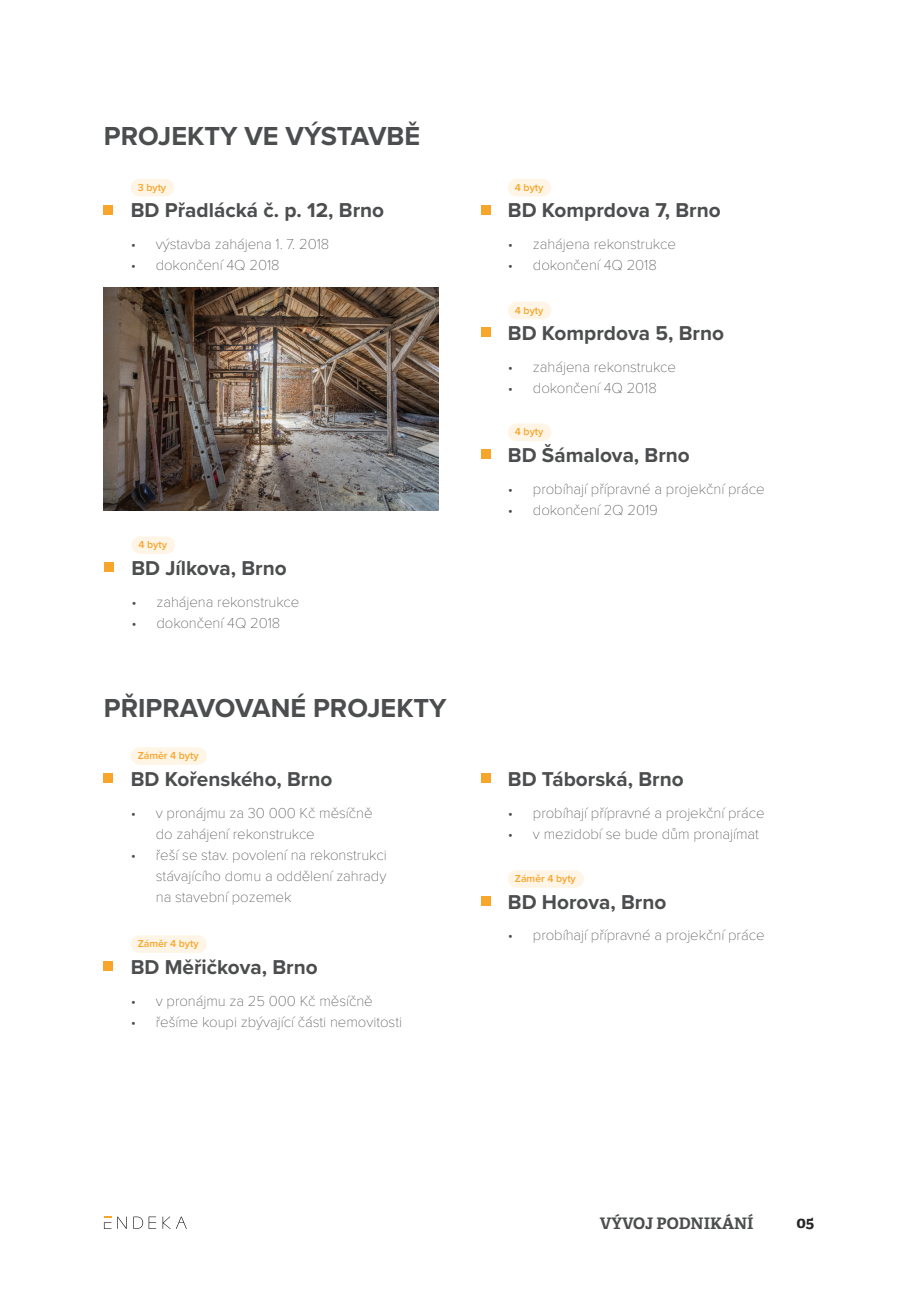
<style>
.page{position:relative;width:919px;height:1289px;background:#fff}
.page>*{position:absolute;margin:0;border:0;box-sizing:border-box;transform-origin:0 0}
.t1{font:700 27px "Proxima Nova";color:#4c4d4e}
.t2{font:700 20.85px "Proxima Nova";color:#4c4d4e}
.t3{font:700 15.9px "Adelle PE";color:#4c4d4e}
.t4{font:700 15.9px "Adelle PE";color:#242525}
.t5{font:100 15px/21px "Proxima Nova T";letter-spacing:-.005em;color:#4c4d4e}
.t6{font:600 10.5px "Proxima Nova";letter-spacing:-.005em;color:#f7a52b}
</style>
<div class="page">
<div style="left:131px;top:179px;width:43px;height:17px;background:#fef5e6;border-radius:9px"></div>
<svg style="left:133px;top:1216px;width:10px;height:12px"></svg>
<svg style="left:149px;top:1216px;width:7px;height:12px"></svg>
<svg style="left:162px;top:1216px;width:25px;height:12px"></svg>
<svg style="left:117px;top:1216px;width:10px;height:12px"></svg>
<svg style="left:104px;top:1216px;width:7px;height:12px"></svg>
<div style="left:104px;top:205px;width:9px;height:9px;background:#f7a52b"></div>
<div style="left:131px;top:747px;width:76px;height:18px;background:#fef5e6;border-radius:9px"></div>
<div style="left:104px;top:773px;width:9px;height:9px;background:#f7a52b"></div>
<div style="left:481px;top:773px;width:9px;height:9px;background:#f7a52b"></div>
<div style="left:508px;top:870px;width:76px;height:17px;background:#fef5e6;border-radius:9px"></div>
<div style="left:481px;top:896px;width:9px;height:9px;background:#f7a52b"></div>
<div style="left:131px;top:935px;width:76px;height:17px;background:#fef5e6;border-radius:9px"></div>
<div style="left:104px;top:961px;width:9px;height:9px;background:#f7a52b"></div>
<div style="left:131px;top:536px;width:44px;height:18px;background:#fef5e6;border-radius:9px"></div>
<div style="left:105px;top:562px;width:9px;height:9px;background:#f7a52b"></div>
<div style="left:508px;top:179px;width:43px;height:17px;background:#fef5e6;border-radius:9px"></div>
<div style="left:481px;top:205px;width:9px;height:9px;background:#f7a52b"></div>
<div style="left:508px;top:301px;width:43px;height:18px;background:#fef5e6;border-radius:9px"></div>
<div style="left:481px;top:328px;width:9px;height:9px;background:#f7a52b"></div>
<div style="left:508px;top:423px;width:43px;height:18px;background:#fef5e6;border-radius:9px"></div>
<div style="left:481px;top:450px;width:9px;height:9px;background:#f7a52b"></div>
<img style="left:104px;top:288px;width:335px;height:223px">
<h1 class="t1" style="left:104px;top:115px;width:318px">PROJEKTY VE VÝSTAVBĚ</h1>
<p class="t6" style="left:138px;top:179px;width:30px">3 byty</p>
<h2 class="t2" style="left:131px;top:195px;width:255px">BD Přadlácká č. p. 12, Brno</h2>
<p class="t5" style="left:131px;top:232px;width:200px">• výstavba zahájena 1. 7. 2018</p>
<p class="t5" style="left:131px;top:253px;width:150px">• dokončení 4Q 2018</p>
<p class="t6" style="left:138px;top:537px;width:30px">4 byty</p>
<h2 class="t2" style="left:131px;top:552px;width:157px">BD Jílkova, Brno</h2>
<p class="t5" style="left:131px;top:590px;width:169px">• zahájena rekonstrukce</p>
<p class="t5" style="left:131px;top:611px;width:150px">• dokončení 4Q 2018</p>
<h1 class="t1" style="left:104px;top:688px;width:344px">PŘIPRAVOVANÉ PROJEKTY</h1>
<p class="t6" style="left:138px;top:748px;width:62px">Záměr 4 byty</p>
<h2 class="t2" style="left:131px;top:763px;width:203px">BD Kořenského, Brno</h2>
<p class="t5" style="left:156px;top:801px;width:218px;text-indent:-25px">• v pronájmu za 30 000 Kč měsíčně do zahájení rekonstrukce</p>
<p class="t5" style="left:156px;top:843px;width:232px;text-align:justify;text-indent:-25px">• řeší se stav. povolení na rekonstrukci stávajícího domu a oddělení zahrady na stavební pozemek</p>
<p class="t6" style="left:138px;top:935px;width:62px">Záměr 4 byty</p>
<h2 class="t2" style="left:131px;top:951px;width:188px">BD Měřičkova, Brno</h2>
<p class="t5" style="left:131px;top:989px;width:243px">• v pronájmu za 25 000 Kč měsíčně</p>
<p class="t5" style="left:131px;top:1010px;width:273px">• řešíme koupi zbývající části nemovitosti</p>
<p class="t6" style="left:515px;top:179px;width:30px">4 byty</p>
<h2 class="t2" style="left:508px;top:195px;width:214px">BD Komprdova 7, Brno</h2>
<p class="t5" style="left:508px;top:232px;width:169px">• zahájena rekonstrukce</p>
<p class="t5" style="left:508px;top:253px;width:150px">• dokončení 4Q 2018</p>
<p class="t6" style="left:515px;top:302px;width:30px">4 byty</p>
<h2 class="t2" style="left:508px;top:317px;width:217px">BD Komprdova 5, Brno</h2>
<p class="t5" style="left:508px;top:355px;width:169px">• zahájena rekonstrukce</p>
<p class="t5" style="left:508px;top:376px;width:150px">• dokončení 4Q 2018</p>
<p class="t6" style="left:515px;top:424px;width:30px">4 byty</p>
<h2 class="t2" style="left:508px;top:439px;width:183px">BD Šámalova, Brno</h2>
<p class="t5" style="left:508px;top:477px;width:258px">• probíhají přípravné a projekční práce</p>
<p class="t5" style="left:508px;top:498px;width:151px">• dokončení 2Q 2019</p>
<h2 class="t2" style="left:508px;top:763px;width:177px">BD Táborská, Brno</h2>
<p class="t5" style="left:508px;top:801px;width:258px">• probíhají přípravné a projekční práce</p>
<p class="t5" style="left:508px;top:822px;width:253px">• v mezidobí se bude dům pronajímat</p>
<p class="t6" style="left:515px;top:870px;width:62px">Záměr 4 byty</p>
<h2 class="t2" style="left:508px;top:886px;width:160px">BD Horova, Brno</h2>
<p class="t5" style="left:508px;top:923px;width:258px">• probíhají přípravné a projekční práce</p>
<p class="t3" style="left:599px;top:1211px;width:155px">VÝVOJ PODNIKÁNÍ</p>
<p class="t4" style="left:796px;top:1211px;width:20px">05</p>
</div>
